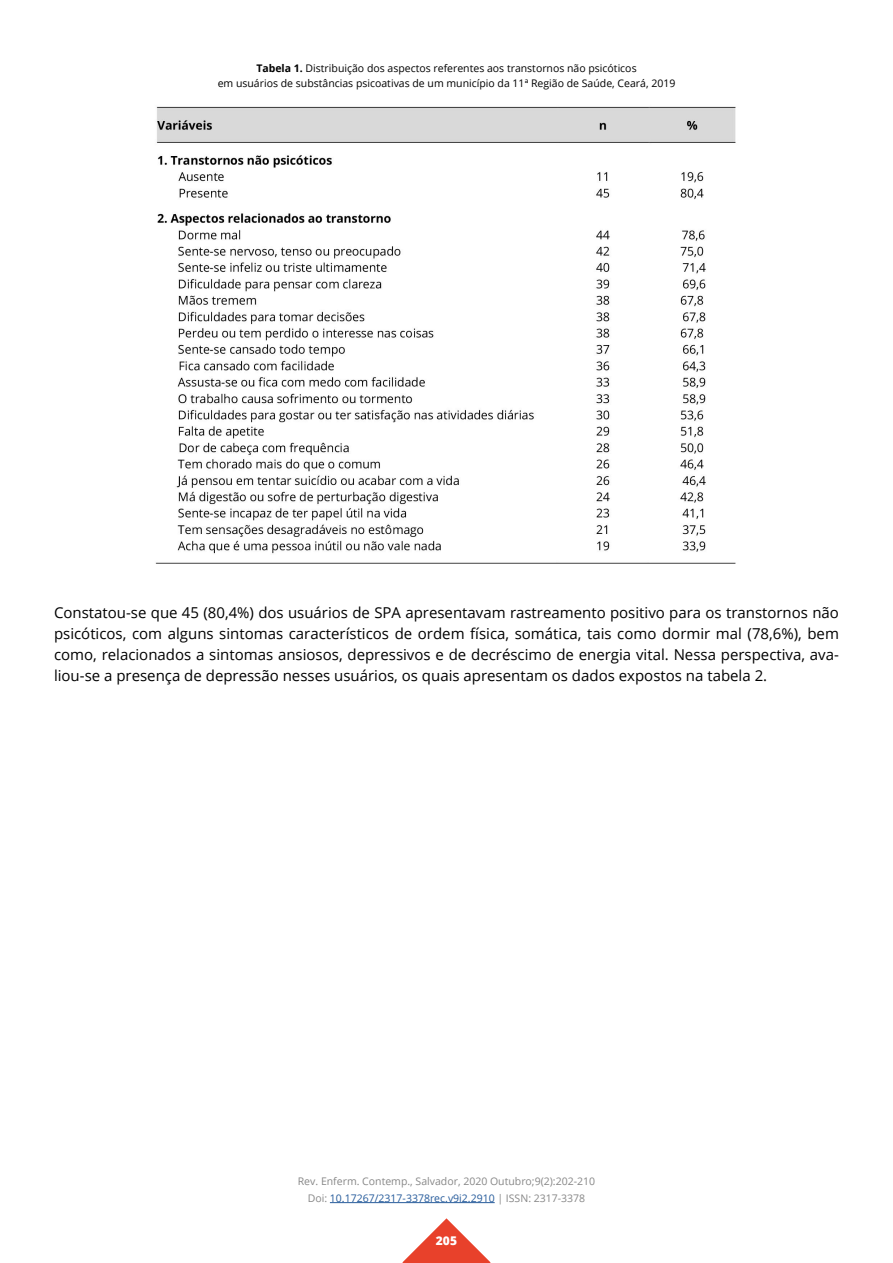
<style>
.page{position:relative;width:893px;height:1263px;background:#fff}
.page>*{position:absolute;margin:0;border:0;box-sizing:border-box;transform-origin:0 0}
.t1{font:15px/21px "Open Sans";color:#000;text-align:justify}
.t2{font:800 12px "Open Sans";color:#fff}
.t3{font:10.5px/15px "Open Sans";color:#000;text-align:center}
.t4{font:10.5px/16.5px "Open Sans";color:#878787;text-align:center}
.s1{font-weight:700}
.s2{color:#265b9b}
</style>
<div class="page">
<svg style="left:402px;top:1218px;width:89px;height:45px"></svg>
<hr style="left:330px;top:1202px;width:165px;height:1px;background:#265b9b">
<img style="left:155px;top:106px;width:581px;height:458px">
<p class="t3" style="left:218px;top:60px;width:459px"><span class="s1">Tabela 1.</span> Distribuição dos aspectos referentes aos transtornos não psicóticos<br>em usuários de substâncias psicoativas de um município da 11ª Região de Saúde, Ceará, 2019</p>
<p class="t1" style="left:54px;top:601px;width:786px">Constatou-se que 45 (80,4%) dos usuários de SPA apresentavam rastreamento positivo para os transtornos não psicóticos, com alguns sintomas característicos de ordem física, somática, tais como dormir mal (78,6%), bem como, relacionados a sintomas ansiosos, depressivos e de decréscimo de energia vital. Nessa perspectiva, ava&shy;liou-se a presença de depressão nesses usuários, os quais apresentam os dados expostos na tabela 2.</p>
<p class="t4" style="left:298px;top:1173px;width:299px">Rev. Enferm. Contemp., Salvador, 2020 Outubro;9(2):202-210<br>Doi: <span class="s2">10.17267/2317-3378rec.v9i2.2910</span> | ISSN: 2317-3378</p>
<p class="t2" style="left:436px;top:1232px;width:23px">205</p>
</div>
